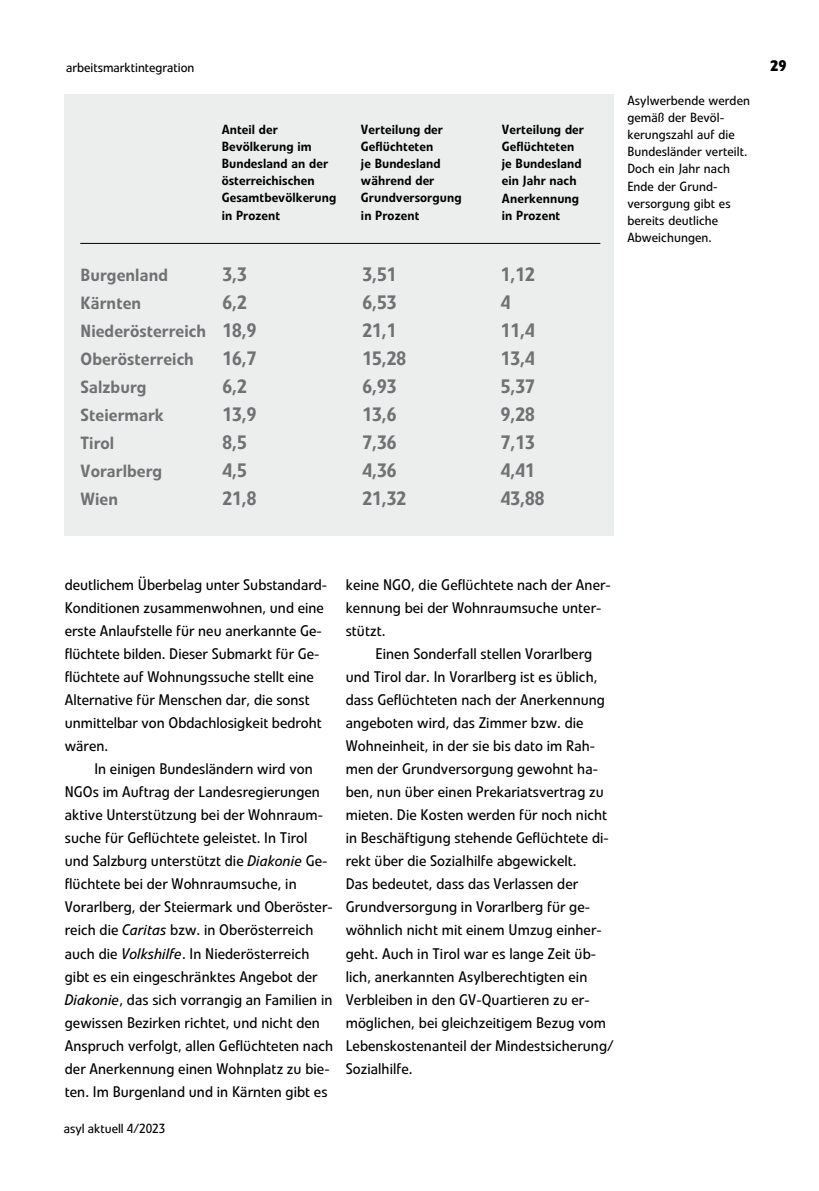
<style>
.page{position:relative;width:819px;height:1191px;background:#fff}
.page>*{position:absolute;margin:0;border:0;box-sizing:border-box;transform-origin:0 0}
.t1{font:500 19.25px "Linotype Veto";letter-spacing:.005em;color:#707172}
.t2{font:500 17.5px "Linotype Veto";letter-spacing:.005em;color:#707172}
.t3{font:15.22px/23.1px "Linotype Veto";letter-spacing:.005em;color:#000}
.t4{font:700 15.22px "Linotype Veto";color:#000}
.t5{font:500 13.12px/17.2px "Linotype Veto";letter-spacing:.005em;color:#000}
.t6{font:13.12px/17.2px "Linotype Veto";letter-spacing:.005em;color:#000}
.s1{font-size:19.25px}
.s2{font-style:italic}
</style>
<div class="page">
<div style="left:64px;top:95px;width:550px;height:441px;background:#eceded"></div>
<hr style="left:80px;top:243px;width:520px;height:1px;background:#000">
<p class="t6" style="left:66px;top:59px;width:130px">arbeitsmarktintegration</p>
<p class="t5" style="left:222px;top:121px;width:116px">Anteil der<br>Bevölkerung im<br>Bundesland an der österreichischen<br>Gesamtbevölkerung in Prozent</p>
<p class="t5" style="left:361px;top:121px;width:102px">Verteilung der<br>Geflüchteten<br>je Bundesland während der<br>Grundversorgung in Prozent</p>
<p class="t5" style="left:502px;top:121px;width:83px">Verteilung der<br>Geflüchteten je Bundesland ein Jahr nach<br>Anerkennung in Prozent</p>
<p class="t2" style="left:80px;top:264px;width:89px">Burgenland</p>
<p class="t1" style="left:222px;top:262px;width:26px">3,3</p>
<p class="t1" style="left:362px;top:262px;width:35px">3,51</p>
<p class="t1" style="left:501px;top:262px;width:35px">1,12</p>
<p class="t2" style="left:80px;top:292px;width:62px">Kärnten</p>
<p class="t1" style="left:222px;top:290px;width:26px">6,2</p>
<p class="t1" style="left:362px;top:290px;width:35px">6,53</p>
<p class="t1" style="left:500px;top:290px;width:11px">4</p>
<p class="t2" style="left:80px;top:320px;width:177px">Niederösterreich <span class="s1">18,9</span></p>
<p class="t1" style="left:362px;top:318px;width:35px">21,1</p>
<p class="t1" style="left:500px;top:318px;width:35px">11,4</p>
<p class="t2" style="left:80px;top:348px;width:115px">Oberösterreich</p>
<p class="t1" style="left:222px;top:346px;width:35px">16,7</p>
<p class="t1" style="left:362px;top:346px;width:45px">15,28</p>
<p class="t1" style="left:500px;top:346px;width:35px">13,4</p>
<p class="t2" style="left:80px;top:376px;width:68px">Salzburg</p>
<p class="t1" style="left:222px;top:374px;width:26px">6,2</p>
<p class="t1" style="left:362px;top:374px;width:35px">6,93</p>
<p class="t1" style="left:500px;top:374px;width:35px">5,37</p>
<p class="t2" style="left:80px;top:404px;width:85px">Steiermark</p>
<p class="t1" style="left:222px;top:402px;width:35px">13,9</p>
<p class="t1" style="left:362px;top:402px;width:35px">13,6</p>
<p class="t1" style="left:500px;top:402px;width:35px">9,28</p>
<p class="t2" style="left:80px;top:432px;width:35px">Tirol</p>
<p class="t1" style="left:222px;top:430px;width:26px">8,5</p>
<p class="t1" style="left:362px;top:430px;width:35px">7,36</p>
<p class="t1" style="left:501px;top:430px;width:35px">7,13</p>
<p class="t2" style="left:80px;top:460px;width:83px">Vorarlberg</p>
<p class="t1" style="left:222px;top:458px;width:26px">4,5</p>
<p class="t1" style="left:362px;top:458px;width:35px">4,36</p>
<p class="t1" style="left:500px;top:458px;width:35px">4,41</p>
<p class="t2" style="left:80px;top:488px;width:39px">Wien</p>
<p class="t1" style="left:222px;top:486px;width:35px">21,8</p>
<p class="t1" style="left:362px;top:486px;width:45px">21,32</p>
<p class="t1" style="left:500px;top:486px;width:45px">43,88</p>
<p class="t6" style="left:627px;top:92px;width:124px">Asylwerbende werden gemäß der Bevöl&shy;kerungszahl auf die<br>Bundesländer verteilt.<br>Doch ein Jahr nach<br>Ende der Grund&shy;versorgung gibt es bereits deutliche<br>Abweichungen.</p>
<p class="t4" style="left:770px;top:56px;width:18px">29</p>
<p class="t3" style="left:65px;top:573px;width:264px">deutlichem Überbelag unter Substandard-Konditionen zusammenwohnen, und eine erste Anlaufstelle für neu anerkannte Ge&shy;flüchtete bilden. Dieser Submarkt für Ge&shy;flüchtete auf Wohnungssuche stellt eine Alternative für Menschen dar, die sonst unmittelbar von Obdachlosigkeit bedroht wären.</p>
<p class="t3" style="left:65px;top:757px;width:270px;text-indent:30px">In einigen Bundesländern wird von NGOs im Auftrag der Landesregierungen aktive Unterstützung bei der Wohnraum&shy;suche für Geflüchtete geleistet. In Tirol und Salzburg unterstützt die <span class="s2">Diakonie</span> Ge&shy;flüchtete bei der Wohnraumsuche, in Vorarlberg, der Steiermark und Oberöster&shy;reich die <span class="s2">Caritas</span> bzw. in Oberösterreich auch die <span class="s2">Volkshilfe</span>. In Niederösterreich gibt es ein eingeschränktes Angebot der <span class="s2">Diakonie</span>, das sich vorrangig an Familien in gewissen Bezirken richtet, und nicht den Anspruch verfolgt, allen Geflüchteten nach der Anerkennung einen Wohnplatz zu bie&shy;ten. Im Burgenland und in Kärnten gibt es</p>
<p class="t6" style="left:64px;top:1120px;width:103px">asyl aktuell 4/2023</p>
<p class="t3" style="left:346px;top:573px;width:266px">keine NGO, die Geflüchtete nach der Aner&shy;kennung bei der Wohnraumsuche unter&shy;stützt.</p>
<p class="t3" style="left:346px;top:642px;width:269px;text-indent:30px">Einen Sonderfall stellen Vorarlberg und Tirol dar. In Vorarlberg ist es üblich, dass Geflüchteten nach der Anerkennung angeboten wird, das Zimmer bzw. die Wohneinheit, in der sie bis dato im Rah&shy;men der Grundversorgung gewohnt ha&shy;ben, nun über einen Prekariatsvertrag zu mieten. Die Kosten werden für noch nicht in Beschäftigung stehende Geflüchtete di&shy;rekt über die Sozialhilfe abgewickelt.<br>Das bedeutet, dass das Verlassen der Grundversorgung in Vorarlberg für ge&shy;wöhnlich nicht mit einem Umzug einher&shy;geht. Auch in Tirol war es lange Zeit üb&shy;lich, anerkannten Asylberechtigten ein Verbleiben in den GV-Quartieren zu er&shy;möglichen, bei gleichzeitigem Bezug vom Lebenskostenanteil der Mindestsicherung/ Sozialhilfe.</p>
</div>
